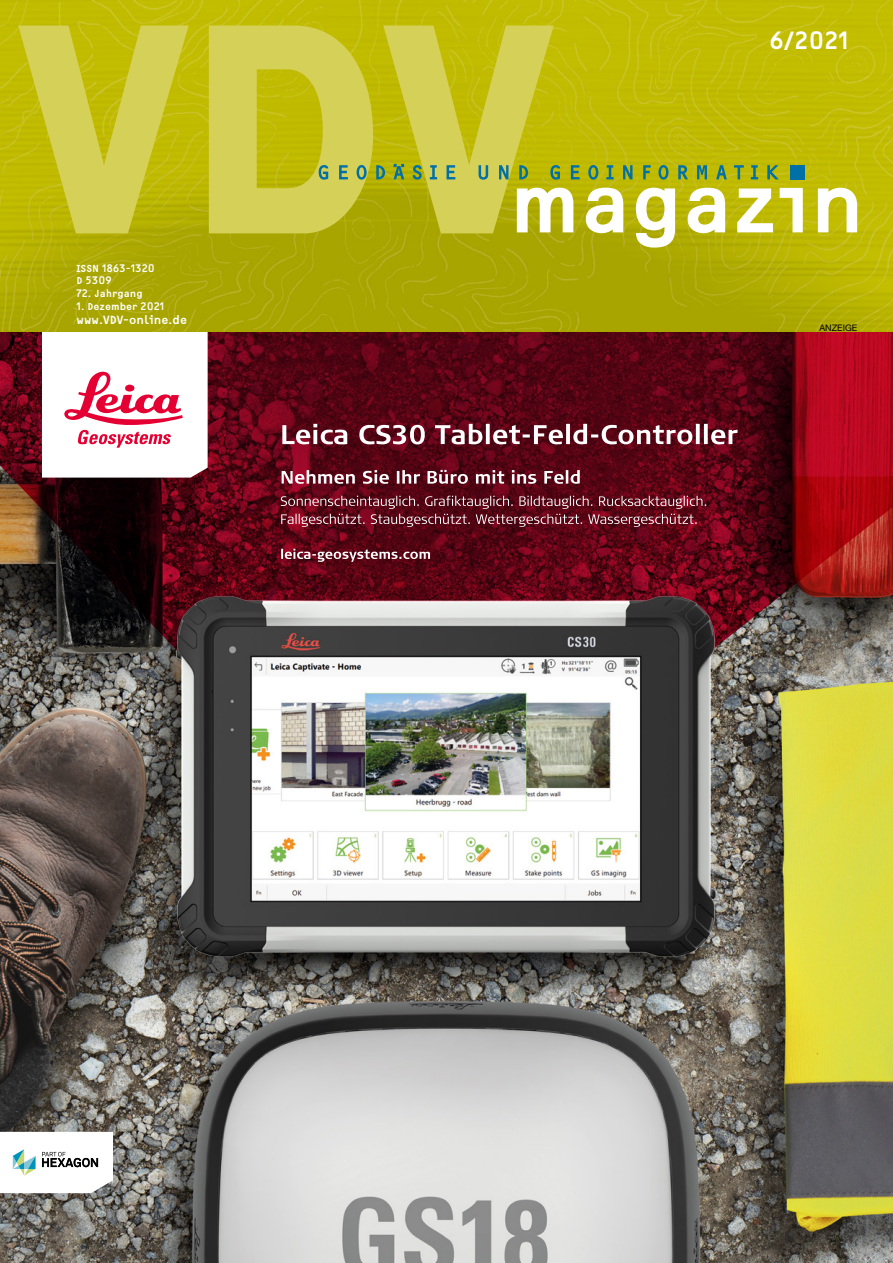
<style>
.page{position:relative;width:893px;height:1263px;background:#fff}
.page>*{position:absolute;margin:0;border:0;box-sizing:border-box;transform-origin:0 0}
.t1{font:700 24px "OCR Bczyk";color:#fff}
.t2{font:700 12.3px "OCR Bczyk";color:#fff}
.t3{font:700 10.5px/12.8px "OCR Bczyk";color:#fff}
.t4{font:9px "Helvetica Neue LT Std";color:#000}
</style>
<div class="page">
<img style="left:0;top:861px;width:893px;height:402px">
<img style="left:0;top:332px;width:893px;height:529px">
<svg style="left:0;top:1132px;width:113px;height:61px"></svg>
<svg style="left:42px;top:332px;width:166px;height:146px"></svg>
<svg style="left:281px;top:549px;width:149px;height:13px;background:#874a54"></svg>
<svg style="left:281px;top:496px;width:425px;height:31px;background:#752c39"></svg>
<svg style="left:282px;top:470px;width:298px;height:14px"></svg>
<svg style="left:282px;top:424px;width:455px;height:20px"></svg>
<img style="left:0;top:0;width:893px;height:332px">
<svg style="left:18px;top:26px;width:171px;height:207px;background:#cac42e"></svg>
<div style="left:790px;top:165px;width:14px;height:15px;background:#0070a6"></div>
<svg style="left:586px;top:188px;width:37px;height:45px"></svg>
<svg style="left:636px;top:188px;width:39px;height:60px"></svg>
<svg style="left:688px;top:188px;width:37px;height:45px"></svg>
<svg style="left:737px;top:188px;width:36px;height:44px"></svg>
<svg style="left:780px;top:188px;width:23px;height:44px"></svg>
<svg style="left:818px;top:188px;width:39px;height:44px"></svg>
<svg style="left:209px;top:26px;width:371px;height:207px;background:#c8c537"></svg>
<svg style="left:588px;top:165px;width:10px;height:15px"></svg>
<svg style="left:606px;top:165px;width:8px;height:14px"></svg>
<svg style="left:623px;top:165px;width:9px;height:14px"></svg>
<svg style="left:643px;top:165px;width:8px;height:14px"></svg>
<svg style="left:658px;top:165px;width:10px;height:15px"></svg>
<svg style="left:678px;top:165px;width:10px;height:14px"></svg>
<svg style="left:697px;top:165px;width:10px;height:14px"></svg>
<svg style="left:716px;top:165px;width:11px;height:14px"></svg>
<svg style="left:734px;top:165px;width:10px;height:14px"></svg>
<svg style="left:751px;top:165px;width:7px;height:14px"></svg>
<svg style="left:767px;top:165px;width:12px;height:14px"></svg>
<p class="t3" style="left:77px;top:262px;width:80px">ISSN 1863-1320<br>D 5309</p>
<p class="t3" style="left:77px;top:288px;width:68px">72. Jahrgang</p>
<p class="t3" style="left:77px;top:300px;width:89px">1. Dezember 2021</p>
<p class="t2" style="left:77px;top:314px;width:112px">www.VDV-online.de</p>
<h1 class="t1" style="left:770px;top:29px;width:80px">6/2021</h1>
<p class="t4" style="left:819px;top:322px;width:39px">ANZEIGE</p>
</div>
